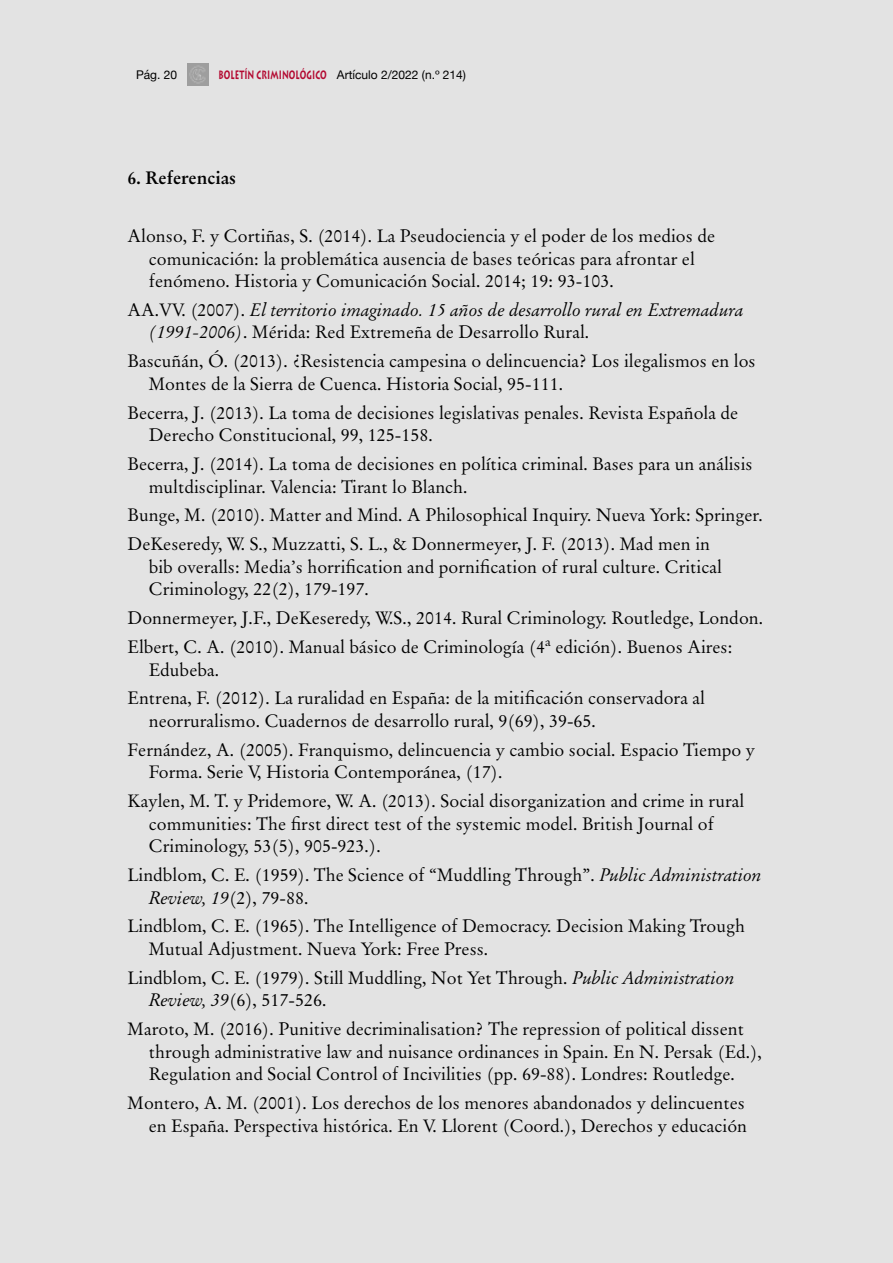
<style>
.page{position:relative;width:893px;height:1263px;background:#e3e3e3}
.page>*{position:absolute;margin:0;border:0;box-sizing:border-box;transform-origin:0 0}
.t1{font:18px/22.5px "Original Garamond BT";color:#000}
.t2{font:italic 18px/22.5px "Original Garamond BT";color:#000}
.t3{font:700 18px "Original Garamond BT";color:#000}
.t4{font:12px "Helvetica Neue";color:#000}
.s1{font-family:"Lithos";font-weight:700;color:#b30931}
.s2{font-style:normal}
.s3{font-style:italic}
</style>
<div class="page">
<img style="left:187px;top:64px;width:21px;height:21px">
<p class="t4" style="left:136px;top:66px;width:43px">Pág. 20</p>
<p class="t4" style="left:218px;top:66px;width:249px"><span class="s1">BOLETÍN CRIMINOLÓGICO</span> Artículo 2/2022 (n.º 214)</p>
<p class="t3" style="left:128px;top:167px;width:110px">6. Referencias</p>
<p class="t1" style="left:149px;top:225px;width:568px;text-indent:-21px">Alonso, F. y Cortiñas, S. (2014). La Pseudociencia y el poder de los medios de comunicación: la problemática ausencia de bases teóricas para afrontar el fenómeno. Historia y Comunicación Social. 2014; 19: 93-103.</p>
<p class="t2" style="left:149px;top:298px;width:597px;text-indent:-21px"><span class="s2">AA.VV. (2007).</span> El territorio imaginado. 15 años de desarrollo rural en Extremadura (1991-2006)<span class="s2">. Mérida: Red Extremeña de Desarrollo Rural.</span></p>
<p class="t1" style="left:149px;top:350px;width:608px;text-indent:-21px">Bascuñán, Ó. (2013). ¿Resistencia campesina o delincuencia? Los ilegalismos en los<br>Montes de la Sierra de Cuenca. Historia Social, 95-111.</p>
<p class="t1" style="left:149px;top:401px;width:591px;text-indent:-21px">Becerra, J. (2013). La toma de decisiones legislativas penales. Revista Española de<br>Derecho Constitucional, 99, 125-158.</p>
<p class="t1" style="left:149px;top:453px;width:605px;text-indent:-21px">Becerra, J. (2014). La toma de decisiones en política criminal. Bases para un análisis multdisciplinar. Valencia: Tirant lo Blanch.</p>
<p class="t1" style="left:128px;top:501px;width:637px;line-height:28.8px">Bunge, M. (2010). Matter and Mind. A Philosophical Inquiry. Nueva York: Springer.<br>DeKeseredy, W. S., Muzzatti, S. L., &amp; Donnermeyer, J. F. (2013). Mad men in</p>
<p class="t1" style="left:149px;top:555px;width:574px">bib overalls: Media’s horrification and pornification of rural culture. Critical<br>Criminology, 22(2), 179-197.</p>
<p class="t1" style="left:128px;top:603px;width:637px;line-height:28.8px">Donnermeyer, J.F., DeKeseredy, W.S., 2014. Rural Criminology. Routledge, London.<br>Elbert, C. A. (2010). Manual básico de Criminología (4ª edición). Buenos Aires:</p>
<p class="t1" style="left:128px;top:655px;width:579px;line-height:28.8px;text-indent:21px">Edubeba.<br>Entrena, F. (2012). La ruralidad en España: de la mitificación conservadora al</p>
<p class="t1" style="left:128px;top:706px;width:629px;line-height:28.8px;text-indent:21px">neorruralismo. Cuadernos de desarrollo rural, 9(69), 39-65.<br>Fernández, A. (2005). Franquismo, delincuencia y cambio social. Espacio Tiempo y</p>
<p class="t1" style="left:128px;top:758px;width:618px;line-height:28.8px;text-indent:21px">Forma. Serie V, Historia Contemporánea, (17).<br>Kaylen, M. T. y Pridemore, W. A. (2013). Social disorganization and crime in rural</p>
<p class="t1" style="left:149px;top:812px;width:567px">communities: The first direct test of the systemic model. British Journal of<br>Criminology, 53(5), 905-923.).</p>
<p class="t1" style="left:149px;top:863px;width:615px;text-indent:-21px">Lindblom, C. E. (1959). The Science of “Muddling Through”. <span class="s3">Public Administration<br>Review, 19</span>(2), 79-88.</p>
<p class="t1" style="left:149px;top:915px;width:598px;text-indent:-21px">Lindblom, C. E. (1965). The Intelligence of Democracy. Decision Making Trough<br>Mutual Adjustment. Nueva York: Free Press.</p>
<p class="t1" style="left:149px;top:966px;width:587px;text-indent:-21px">Lindblom, C. E. (1979). Still Muddling, Not Yet Through. <span class="s3">Public Administration<br>Review, 39</span>(6), 517-526.</p>
<p class="t1" style="left:149px;top:1018px;width:615px;text-indent:-21px">Maroto, M. (2016). Punitive decriminalisation? The repression of political dissent through administrative law and nuisance ordinances in Spain. En N. Persak (Ed.),<br>Regulation and Social Control of Incivilities (pp. 69-88). Londres: Routledge.</p>
<p class="t1" style="left:128px;top:1091px;width:621px;text-align:right">Montero, A. M. (2001). Los derechos de los menores abandonados y delincuentes en España. Perspectiva histórica. En V. Llorent (Coord.), Derechos y educación</p>
</div>
